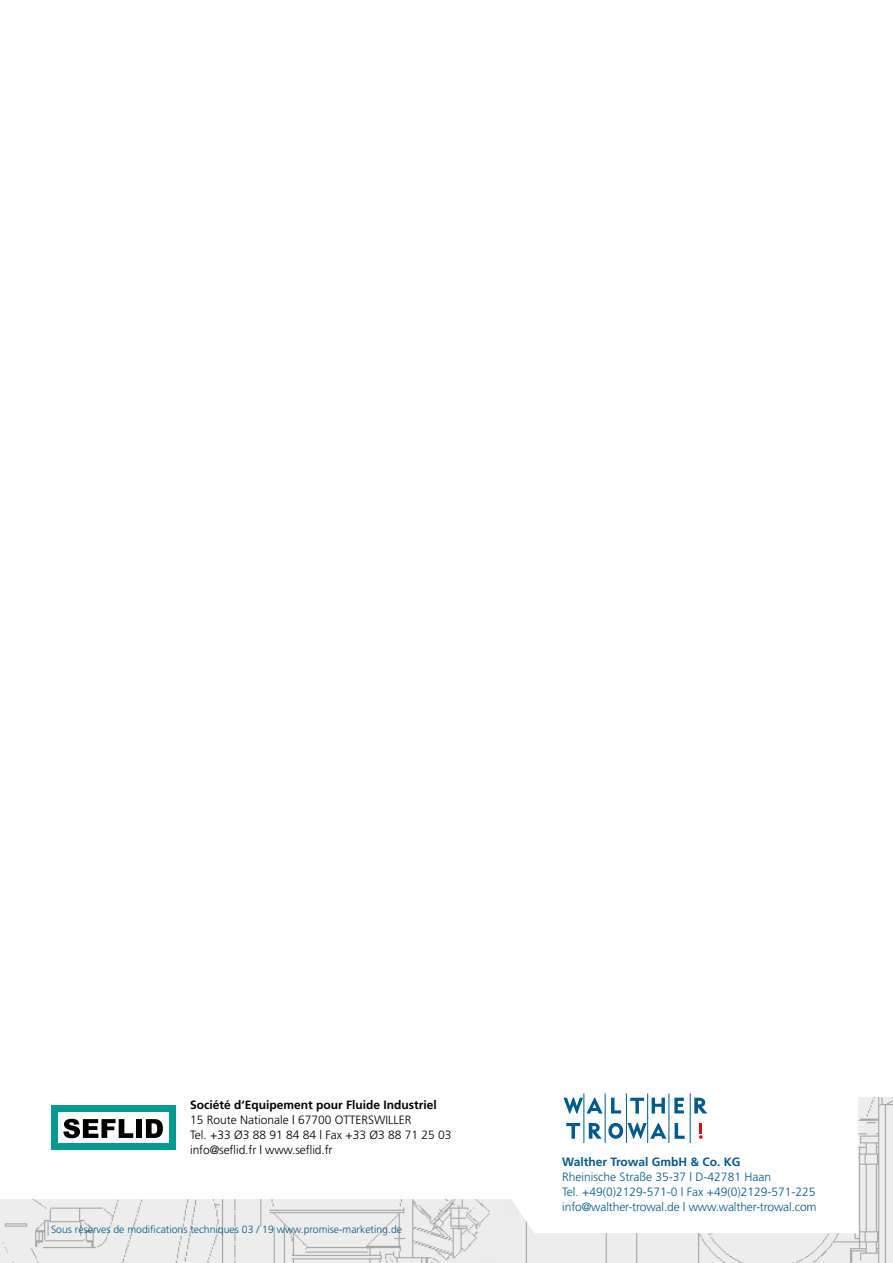
<style>
.page{position:relative;width:893px;height:1263px;background:#fff}
.page>*{position:absolute;margin:0;border:0;box-sizing:border-box;transform-origin:0 0}
.t1{font:300 12px/15px "Frutiger";color:#005a8d}
.t2{font:300 12px/15px "Frutiger";color:#000}
.t3{font:700 12px "Frutiger";color:#000}
.t4{font:700 12px "Frutiger";color:#005a8d}
.t5{font:300 10.5px "Frutiger";color:#005a8d}
</style>
<div class="page">
<img style="left:0;top:1097px;width:893px;height:166px">
<svg style="left:699px;top:1123px;width:4px;height:16px"></svg>
<svg style="left:611px;top:1098px;width:10px;height:15px"></svg>
<svg style="left:630px;top:1098px;width:14px;height:15px"></svg>
<svg style="left:652px;top:1098px;width:13px;height:15px"></svg>
<svg style="left:674px;top:1098px;width:10px;height:15px"></svg>
<svg style="left:563px;top:1097px;width:40px;height:16px"></svg>
<svg style="left:566px;top:1123px;width:14px;height:16px"></svg>
<svg style="left:694px;top:1098px;width:13px;height:15px"></svg>
<svg style="left:589px;top:1123px;width:13px;height:16px"></svg>
<svg style="left:608px;top:1122px;width:58px;height:17px"></svg>
<svg style="left:675px;top:1123px;width:10px;height:16px"></svg>
<hr style="left:584px;top:1093px;width:1px;height:50px;background:#005a8d">
<hr style="left:605px;top:1093px;width:1px;height:50px;background:#005a8d">
<hr style="left:626px;top:1093px;width:1px;height:50px;background:#005a8d">
<hr style="left:647px;top:1093px;width:1px;height:50px;background:#005a8d">
<hr style="left:669px;top:1093px;width:1px;height:50px;background:#005a8d">
<hr style="left:690px;top:1093px;width:1px;height:50px;background:#005a8d">
<svg style="left:63px;top:1119px;width:70px;height:19px"></svg>
<div style="left:136px;top:1119px;width:6px;height:19px;background:#000"></div>
<svg style="left:146px;top:1119px;width:17px;height:19px"></svg>
<div style="left:51px;top:1106px;width:124px;height:6px;background:#009a93"></div>
<div style="left:51px;top:1144px;width:124px;height:6px;background:#009a93"></div>
<div style="left:51px;top:1106px;width:7px;height:44px;background:#009a93"></div>
<div style="left:169px;top:1106px;width:6px;height:44px;background:#009a93"></div>
<p class="t3" style="left:190px;top:1098px;width:248px">Société d‘Equipement pour Fluide Industriel</p>
<p class="t2" style="left:190px;top:1113px;width:263px">15 Route Nationale | 67700 OTTERSWILLER<br>Tel. +33 Ø3 88 91 84 84 | Fax +33 Ø3 88 71 25 03 info@seflid.fr | www.seflid.fr</p>
<p class="t5" style="left:51px;top:1223px;width:353px">Sous réserves de modifications techniques 03 / 19 www.promise-marketing.de</p>
<p class="t4" style="left:562px;top:1155px;width:180px">Walther Trowal GmbH &amp; Co. KG</p>
<p class="t1" style="left:562px;top:1169px;width:256px">Rheinische Straße 35-37 | D-42781 Haan<br>Tel. +49(0)2129-571-0 | Fax +49(0)2129-571-225 info@walther-trowal.de | www.walther-trowal.com</p>
</div>
